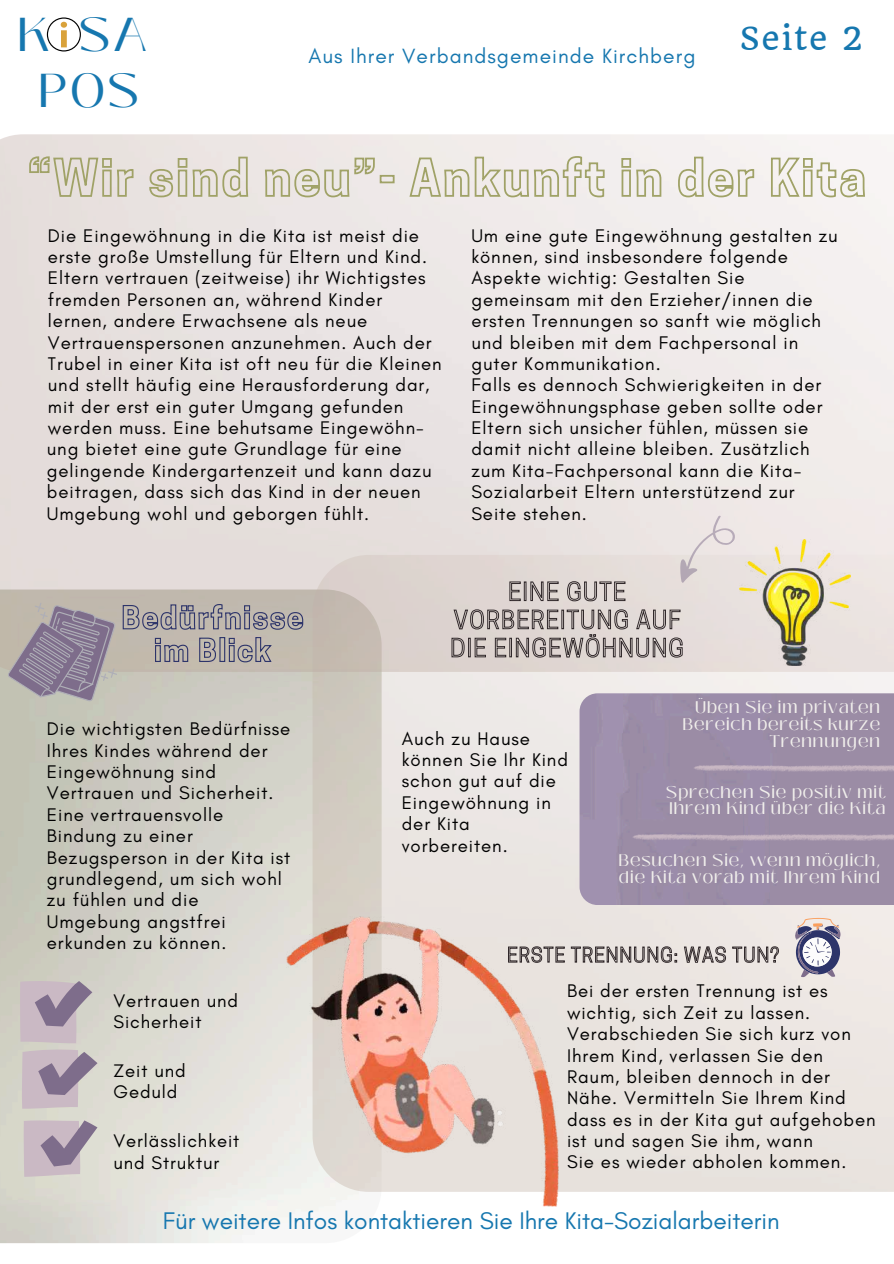
<style>
.page{position:relative;width:894px;height:1264px;background:#fff}
.page>*{position:absolute;margin:0;border:0;box-sizing:border-box;transform-origin:0 0}
.t1{font:47.4px/55.9px "Black Mango";color:#1677af;text-align:center}
.t2{font:31.35px "Quando";letter-spacing:.05em;color:#1677af}
.t3{font:24.45px "Glacial Indifference";color:#1677af}
.t4{font:21px "Glacial Indifference";letter-spacing:.05em;color:#1677af}
.t5{font:18.6px/21.3px "Glacial Indifference";letter-spacing:.05em;color:#000}
.t6{font:16.8px/16.8px "Black Mango";letter-spacing:.05em;color:#f1efec}
</style>
<div class="page">
<img style="left:0;top:134px;width:893px;height:538px">
<img style="left:312px;top:555px;width:581px;height:636px">
<svg style="left:664px;top:515px;width:74px;height:70px"></svg>
<div style="left:47px;top:17px;width:34px;height:34px;border:1px solid #000;border-radius:50%"></div>
<svg style="left:61px;top:22px;width:6px;height:25px"></svg>
<img style="left:287px;top:916px;width:271px;height:290px">
<svg style="left:4px;top:602px;width:300px;height:103px"></svg>
<svg style="left:20px;top:980px;width:77px;height:196px"></svg>
<img style="left:579px;top:693px;width:314px;height:211px">
<svg style="left:795px;top:917px;width:45px;height:60px"></svg>
<svg style="left:625px;top:833px;width:268px;height:7px"></svg>
<svg style="left:686px;top:765px;width:207px;height:7px"></svg>
<img style="left:739px;top:540px;width:110px;height:126px">
<svg style="left:28px;top:155px;width:837px;height:44px"></svg>
<svg style="left:509px;top:581px;width:116px;height:21px"></svg>
<svg style="left:451px;top:609px;width:232px;height:50px"></svg>
<svg style="left:507px;top:945px;width:272px;height:19px"></svg>
<h1 class="t1" style="left:17px;top:7px;width:132px">K SA<br>POS</h1>
<p class="t4" style="left:308px;top:43px;width:388px">Aus Ihrer Verbandsgemeinde Kirchberg</p>
<h2 class="t2" style="left:739px;top:19px;width:125px">Seite 2</h2>
<p class="t5" style="left:48px;top:224px;width:395px">Die Eingewöhnung in die Kita ist meist die erste große Umstellung für Eltern und Kind.<br>Eltern vertrauen (zeitweise) ihr Wichtigstes fremden Personen an, während Kinder lernen, andere Erwachsene als neue Vertrauenspersonen anzunehmen. Auch der Trubel in einer Kita ist oft neu für die Kleinen und stellt häufig eine Herausforderung dar, mit der erst ein guter Umgang gefunden werden muss. Eine behutsame Eingewöhn-</p>
<p class="t5" style="left:47px;top:438px;width:386px">ung bietet eine gute Grundlage für eine gelingende Kindergartenzeit und kann dazu beitragen, dass sich das Kind in der neuen Umgebung wohl und geborgen fühlt.</p>
<p class="t5" style="left:471px;top:224px;width:368px">Um eine gute Eingewöhnung gestalten zu können, sind insbesondere folgende Aspekte wichtig: Gestalten Sie gemeinsam mit den Erzieher/innen die ersten Trennungen so sanft wie möglich und bleiben mit dem Fachpersonal in guter Kommunikation.<br>Falls es dennoch Schwierigkeiten in der Eingewöhnungsphase geben sollte oder Eltern sich unsicher fühlen, müssen sie damit nicht alleine bleiben. Zusätzlich zum Kita-Fachpersonal kann die Kita-Sozialarbeit Eltern unterstützend zur Seite stehen.</p>
<p class="t5" style="left:47px;top:718px;width:245px">Die wichtigsten Bedürfnisse<br>Ihres Kindes während der<br>Eingewöhnung sind<br>Vertrauen und Sicherheit.<br>Eine vertrauensvolle<br>Bindung zu einer<br>Bezugsperson in der Kita ist grundlegend, um sich wohl zu fühlen und die<br>Umgebung angstfrei erkunden zu können.</p>
<p class="t5" style="left:113px;top:989px;width:126px">Vertrauen und<br>Sicherheit</p>
<p class="t5" style="left:113px;top:1060px;width:74px">Zeit und<br>Geduld</p>
<p class="t5" style="left:113px;top:1130px;width:127px">Verlässlichkeit und Struktur</p>
<p class="t5" style="left:401px;top:727px;width:168px">Auch zu Hause können Sie Ihr Kind schon gut auf die<br>Eingewöhnung in der Kita vorbereiten.</p>
<p class="t6" style="left:682px;top:699px;width:199px;text-align:right">Üben Sie im privaten<br>Bereich bereits kurze<br>Trennungen</p>
<p class="t6" style="left:666px;top:783px;width:221px">Sprechen Sie positiv mit<br>Ihrem Kind über die Kita</p>
<p class="t6" style="left:618px;top:852px;width:263px">Besuchen Sie, wenn möglich, die Kita vorab mit Ihrem Kind</p>
<p class="t5" style="left:567px;top:980px;width:310px">Bei der ersten Trennung ist es wichtig, sich Zeit zu lassen.<br>Verabschieden Sie sich kurz von<br>Ihrem Kind, verlassen Sie den<br>Raum, bleiben dennoch in der<br>Nähe. Vermitteln Sie Ihrem Kind dass es in der Kita gut aufgehoben ist und sagen Sie ihm, wann<br>Sie es wieder abholen kommen.</p>
<h3 class="t3" style="left:163px;top:1205px;width:618px">Für weitere Infos kontaktieren Sie Ihre Kita-Sozialarbeiterin</h3>
</div>
